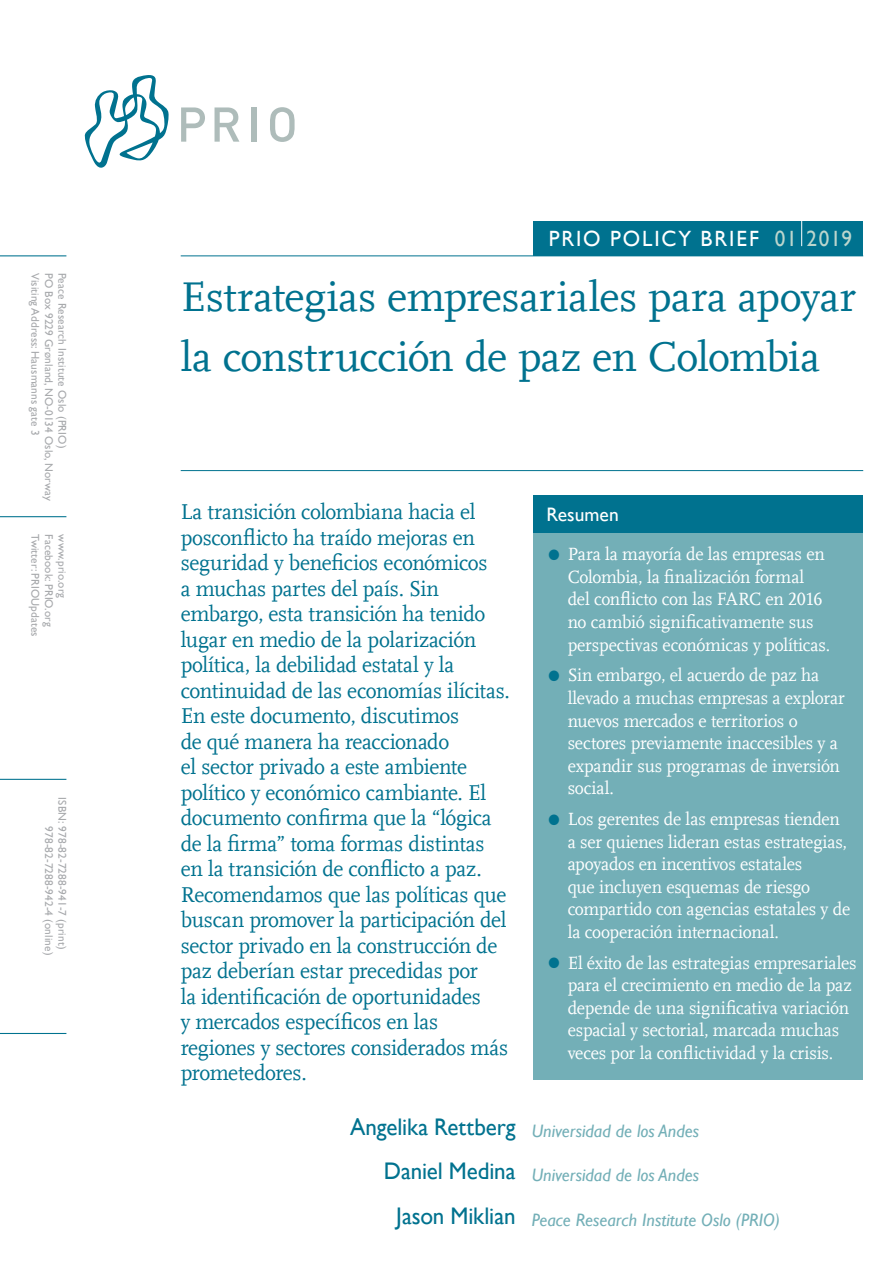
<style>
.page{position:relative;width:893px;height:1263px;background:#fff}
.page>*{position:absolute;margin:0;border:0;box-sizing:border-box;transform-origin:0 0}
.t1{font:43.5px/60px "Scala Offc Pro";letter-spacing:-.01em;color:#00728f}
.t2{font:22.5px/25.5px "Scala Offc Pro";letter-spacing:-.015em;color:#00728f;scale:.96 1}
.t3{font:22.05px "Gill Sans";letter-spacing:.09em;color:#fff;scale:.96 1}
.t4{font:22.05px "Gill Sans";letter-spacing:.04em;color:#bcd6cd;scale:.96 1}
.t5{font:19.5px "Gill Sans";color:#fff}
.t6{font:18.6px/22.5px "Scala Offc Pro";letter-spacing:-.01em;color:#fff;scale:.96 1}
.t7{font:italic 18px "Gill Sans";color:#73afb7}
.t8{font:11.25px/13.5px "Gill Sans";letter-spacing:.01em;color:#a7a9ac}
.s1{font-size:45px;color:#00728f}
.s2{font-style:normal;font-size:24px;color:#00728f}
</style>
<div class="page">
<hr style="left:0;top:255px;width:66px;height:1px;background:#00728f">
<hr style="left:181px;top:470px;width:682px;height:1px;background:#00728f">
<hr style="left:0;top:516px;width:66px;height:1px;background:#00728f">
<hr style="left:0;top:779px;width:66px;height:1px;background:#00728f">
<hr style="left:0;top:1033px;width:66px;height:1px;background:#00728f">
<div style="left:534px;top:222px;width:329px;height:34px;background:#00728f"></div>
<hr style="left:181px;top:255px;width:682px;height:1px;background:#00728f">
<hr style="left:801px;top:208px;width:1px;height:38px;background:#fff">
<svg style="left:181px;top:107px;width:24px;height:35px"></svg>
<svg style="left:215px;top:107px;width:24px;height:35px"></svg>
<div style="left:251px;top:107px;width:5px;height:35px;background:#aebcba"></div>
<svg style="left:270px;top:107px;width:25px;height:35px"></svg>
<svg style="left:85px;top:75px;width:84px;height:93px"></svg>
<div style="left:534px;top:495px;width:329px;height:38px;background:#00728f"></div>
<div style="left:534px;top:534px;width:329px;height:546px;background:#73afb7"></div>
<p class="t8" style="left:42px;top:273px;width:164px;rotate:90deg">Visiting Address: Hausmanns gate 3</p>
<p class="t8" style="left:55px;top:273px;width:229px;rotate:90deg">PO Box 9229 Grønland, NO-0134 Oslo, Norway</p>
<p class="t8" style="left:69px;top:273px;width:177px;rotate:90deg">Peace Research Institute Oslo (PRIO)</p>
<p class="t8" style="left:42px;top:534px;width:104px;rotate:90deg">Twitter: PRIOUpdates</p>
<p class="t8" style="left:55px;top:534px;width:94px;rotate:90deg">Facebook: PRIO.org</p>
<p class="t8" style="left:69px;top:534px;width:65px;rotate:90deg">www.prio.org</p>
<p class="t8" style="left:69px;top:826px;width:130px;text-indent:-29px;rotate:90deg">ISBN: 978-82-7288-941-7 (print)<br>978-82-7288-942-4 (online)</p>
<p class="t3" style="left:549px;top:226px;width:221px">PRIO POLICY BRIEF</p>
<p class="t4" style="left:775px;top:226px;width:82px">01 2019</p>
<h1 class="t1" style="left:181px;top:267px;width:677px">Estrategias empresariales para apoyar la construcción de paz en Colombia</h1>
<p class="t2" style="left:181px;top:499px;width:309px">La transición colombiana hacia el</p>
<p class="t5" style="left:546px;top:503px;width:74px">Resumen</p>
<p class="t2" style="left:181px;top:524px;width:344px">posconflicto ha traído mejoras en seguridad y beneficios económicos<br>a muchas partes del país. Sin embargo, esta transición ha tenido lugar en medio de la polarización política, la debilidad estatal y la continuidad de las economías ilícitas.<br>En este documento, discutimos<br>de qué manera ha reaccionado<br>el sector privado a este ambiente político y económico cambiante. El documento confirma que la “lógica de la firma” toma formas distintas en la transición de conflicto a paz.<br>Recomendamos que las políticas que buscan promover la participación del sector privado en la construcción de paz deberían estar precedidas por<br>la identificación de oportunidades<br>y mercados específicos en las regiones y sectores considerados más prometedores.</p>
<p class="t6" style="left:568px;top:543px;width:275px;text-indent:-21px"><span class="s1">•</span> Para la mayoría de las empresas en Colombia, la finalización formal del conflicto con las FARC en 2016 no cambió significativamente sus perspectivas económicas y políticas.</p>
<p class="t6" style="left:568px;top:664px;width:290px;text-indent:-21px"><span class="s1">•</span> Sin embargo, el acuerdo de paz ha llevado a muchas empresas a explorar nuevos mercados e territorios o sectores previamente inaccesibles y a expandir sus programas de inversión social.</p>
<p class="t6" style="left:568px;top:807px;width:296px;text-indent:-21px"><span class="s1">•</span> Los gerentes de las empresas tienden a ser quienes lideran estas estrategias, apoyados en incentivos estatales<br>que incluyen esquemas de riesgo compartido con agencias estatales y de la cooperación internacional.</p>
<p class="t6" style="left:568px;top:951px;width:303px;text-indent:-21px"><span class="s1">•</span> El éxito de las estrategias empresariales para el crecimiento en medio de la paz depende de una significativa variación espacial y sectorial, marcada muchas veces por la conflictividad y la crisis.</p>
<p class="t7" style="left:350px;top:1120px;width:350px"><span class="s2">Angelika Rettberg</span> Universidad de los Andes</p>
<p class="t7" style="left:384px;top:1165px;width:317px"><span class="s2">Daniel Medina</span> Universidad de los Andes</p>
<p class="t7" style="left:396px;top:1209px;width:386px"><span class="s2">Jason Miklian</span> Peace Research Institute Oslo (PRIO)</p>
</div>
